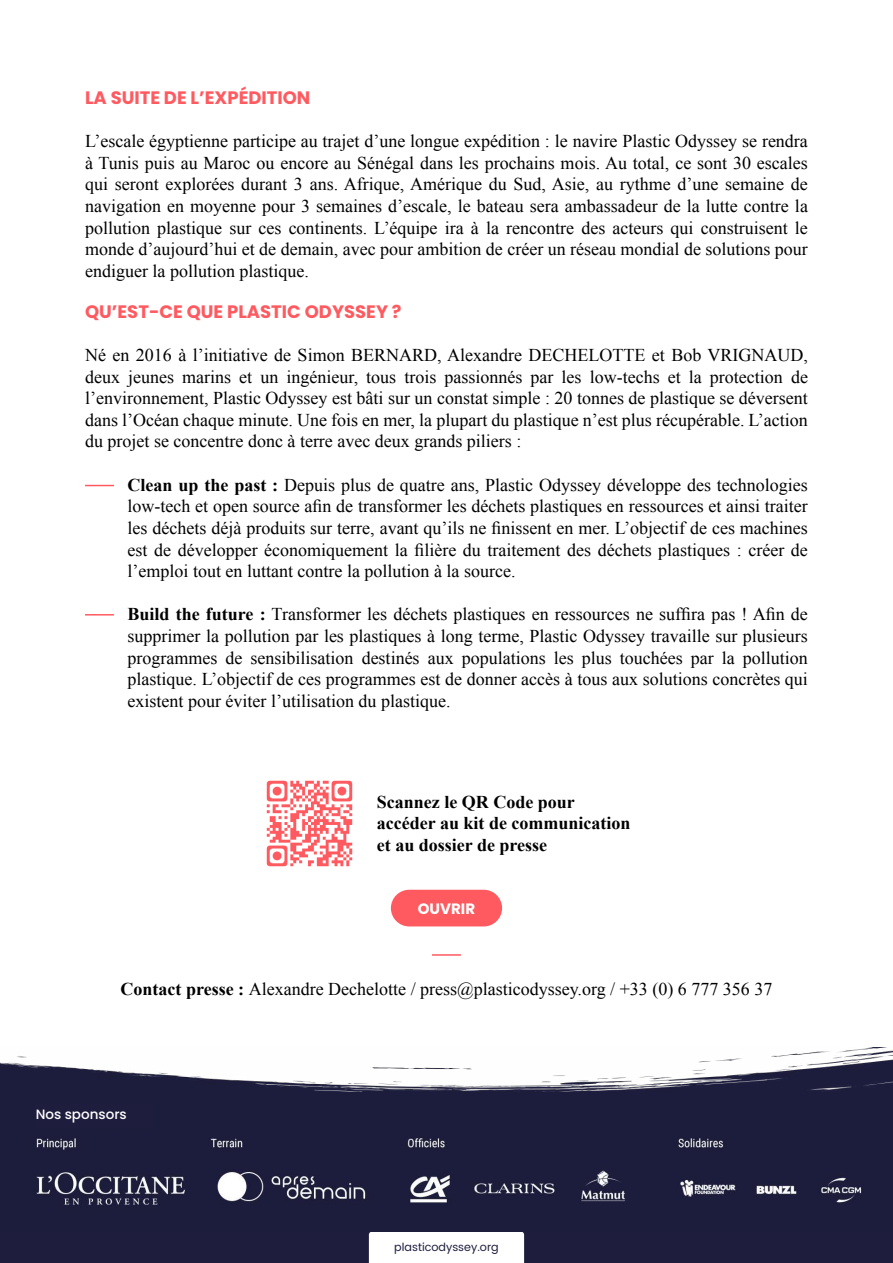
<style>
.page{position:relative;width:893px;height:1263px;background:#fff}
.page>*{position:absolute;margin:0;border:0;box-sizing:border-box;transform-origin:0 0}
.t1{font:18px/21.6px "Times New Roman";color:#000;text-align:justify}
.t2{font:700 18px/21.6px "Times New Roman";color:#000}
.t3{font:700 18px "Poppins";color:#ff5a60}
.t4{font:700 15px "Poppins";color:#fff}
.t5{font:500 13.5px "Poppins";color:#fffefe}
.t6{font:11.25px "Poppins";color:#1e1d3d}
.s1{font-weight:700}
</style>
<div class="page">
<div style="left:0;top:1225px;width:893px;height:38px;background:#1e1d3d"></div>
<div style="left:369px;top:1232px;width:155px;height:31px;background:#fff"></div>
<img style="left:0;top:1047px;width:893px;height:178px">
<div style="left:36px;top:1105px;width:116px;height:23px;background:#1e1d3d"></div>
<svg style="left:85px;top:485px;width:29px;height:1px"></svg>
<svg style="left:85px;top:614px;width:29px;height:1px"></svg>
<hr style="left:432px;top:954px;width:29px;height:2px;background:#ff5a60">
<img style="left:266px;top:780px;width:87px;height:87px">
<div style="left:391px;top:890px;width:111px;height:36px;background:#ff5a60;border-radius:18px"></div>
<p class="t3" style="left:85px;top:87px;width:227px">LA SUITE DE L’EXPÉDITION</p>
<p class="t1" style="left:85px;top:130px;width:724px">L’escale égyptienne participe au trajet d’une longue expédition : le navire Plastic Odyssey se rendra à Tunis puis au Maroc ou encore au Sénégal dans les prochains mois. Au total, ce sont 30 escales qui seront explorées durant 3 ans. Afrique, Amérique du Sud, Asie, au rythme d’une semaine de navigation en moyenne pour 3 semaines d’escale, le bateau sera ambassadeur de la lutte contre la pollution plastique sur ces continents. L’équipe ira à la rencontre des acteurs qui construisent le monde d’aujourd’hui et de demain, avec pour ambition de créer un réseau mondial de solutions pour endiguer la pollution plastique.</p>
<p class="t3" style="left:85px;top:301px;width:318px">QU’EST-CE QUE PLASTIC ODYSSEY ?</p>
<p class="t1" style="left:85px;top:344px;width:724px">Né en 2016 à l’initiative de Simon BERNARD, Alexandre DECHELOTTE et Bob VRIGNAUD, deux jeunes marins et un ingénieur, tous trois passionnés par les low-techs et la protection de l’environnement, Plastic Odyssey est bâti sur un constat simple : 20 tonnes de plastique se déversent dans l’Océan chaque minute. Une fois en mer, la plupart du plastique n’est plus récupérable. L’action du projet se concentre donc à terre avec deux grands piliers :</p>
<p class="t1" style="left:128px;top:474px;width:682px"><span class="s1">Clean up the past :</span> Depuis plus de quatre ans, Plastic Odyssey développe des technologies low-tech et open source afin de transformer les déchets plastiques en ressources et ainsi traiter les déchets déjà produits sur terre, avant qu’ils ne finissent en mer. L’objectif de ces machines est de développer économiquement la filière du traitement des déchets plastiques : créer de l’emploi tout en luttant contre la pollution à la source.</p>
<p class="t1" style="left:128px;top:603px;width:682px"><span class="s1">Build the future :</span> Transformer les déchets plastiques en ressources ne suffira pas ! Afin de supprimer la pollution par les plastiques à long terme, Plastic Odyssey travaille sur plusieurs programmes de sensibilisation destinés aux populations les plus touchées par la pollution plastique. L’objectif de ces programmes est de donner accès à tous aux solutions concrètes qui existent pour éviter l’utilisation du plastique.</p>
<p class="t2" style="left:377px;top:790px;width:255px">Scannez le QR Code pour accéder au kit de communication et au dossier de presse</p>
<p class="t4" style="left:418px;top:900px;width:59px">OUVRIR</p>
<p class="t1" style="left:121px;top:978px;width:653px"><span class="s1">Contact presse :</span> Alexandre Dechelotte / press@plasticodyssey.org / +33 (0) 6 777 356 37</p>
<p class="t5" style="left:36px;top:1107px;width:93px">Nos sponsors</p>
<p class="t6" style="left:394px;top:1239px;width:106px">plasticodyssey.org</p>
</div>
